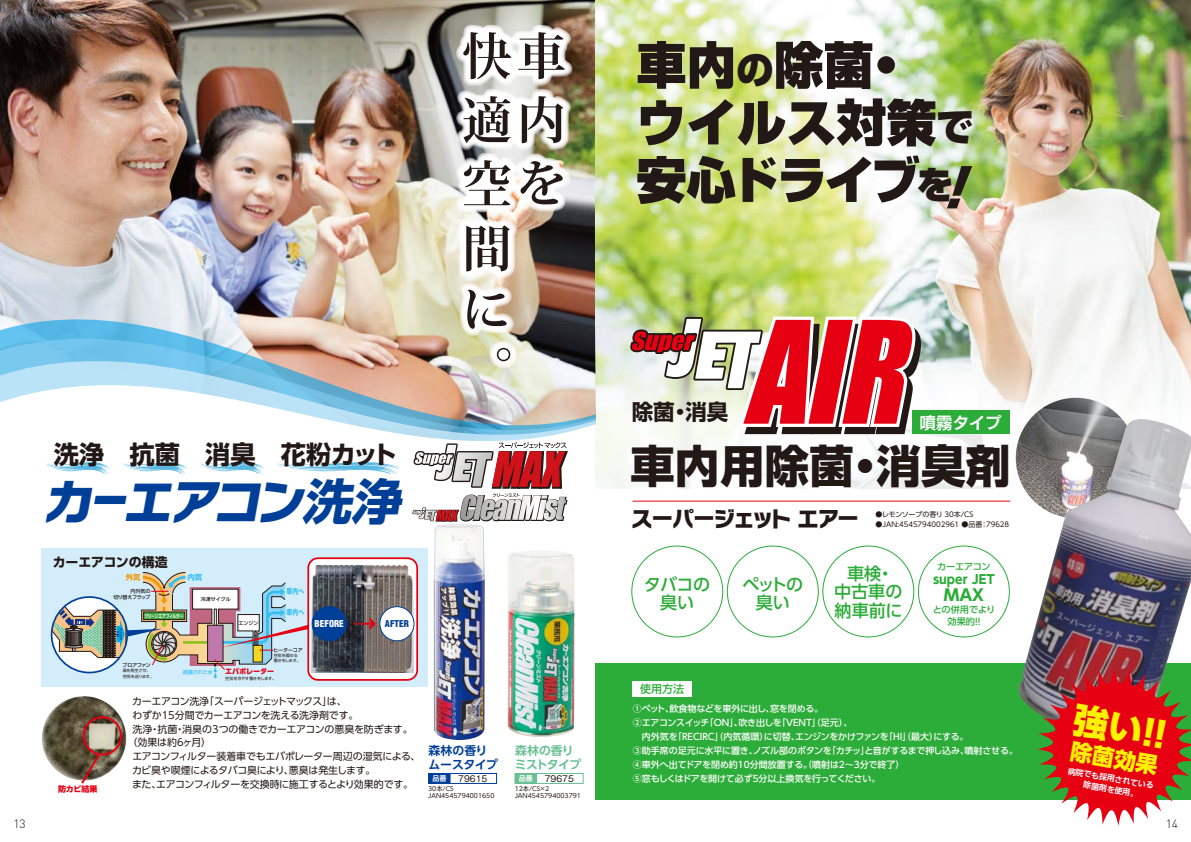
<style>
.page{position:relative;width:1191px;height:842px;background:#fff}
.page>*{position:absolute;margin:0;border:0;box-sizing:border-box;transform-origin:0 0}
.t1{font:700 50.1px/62.9px "Koz Min Pro";color:#221815}
.t2{font:900 50px/57.5px "Shin Go Pro";color:#221815}
.t3{font:italic 48.8px "Rodin NTLG Pro EB";color:#003f98}
.t4{font:800 44.8px "Shin Go Pro";color:#221815}
.t5{font:800 35.2px "UD Shin Go Pro";color:#fff100}
.t6{font:700 25.2px "UD Shin Go Pro";color:#221815}
.t7{font:800 22.2px "UD Shin Go Pro";color:#fff100}
.t8{font:21.9px "Rodin NTLG Pro EB";letter-spacing:-.08em;color:#221815}
.t9{font:700 21.5px "Shin Go Pro";color:#221815}
.t10{font:500 17.1px/18.5px "UD Shin Go Pro";color:#2cac38;text-align:center}
.t11{font:700 16.3px "Shin Go Pro De";color:#fff}
.t12{font:700 15.9px "UD Shin Go Pro";color:#2cac38}
.t13{font:700 12.9px "UD Shin Go Pro";letter-spacing:-.01em;color:#221815}
.t14{font:700 12.3px "UD Shin Go Pro";color:#2cac38}
.t15{font:300 12px "DINOT";color:#221815}
.t16{font:700 11.9px/13.7px "UD Shin Go Pro De";letter-spacing:-.01em;color:#003f98}
.t17{font:700 11.9px/13.7px "UD Shin Go Pro De";letter-spacing:-.05em;color:#6ac095}
.t18{font:500 11px "UD Shin Go Pro";color:#2cac38}
.t19{font:10px "UD Shin Go Pro";letter-spacing:-.03em;color:#221815}
.t20{font:10px "UD Shin Go Pro";letter-spacing:-.05em;color:#221815}
.t21{font:500 9.2px/11.8px "UD Shin Go Pro";letter-spacing:-.005em;color:#2cac38;text-align:center}
.t22{font:900 condensed 9.2px "Helvetica";color:#fff}
.t23{font:500 9.2px "UD Shin Go Pro";letter-spacing:-.03em;color:#2cac38}
.t24{font:900 condensed 9.2px "Helvetica";color:#003f98}
.t25{font:500 9px/14px "UD Shin Go Pro";letter-spacing:-.02em;color:#fff}
.t26{font:8.5px "Gothic MB101 Pro";color:#221815}
.t27{font:700 8px/11px "UD Shin Go Pro De";color:#fff;text-align:center}
.t28{font:800 8px "UD Shin Go Pro";letter-spacing:-.01em;color:#e60012}
.t29{font:700 7.4px "UD Shin Go Pro";color:#37bef0;scale:.79 1}
.t30{font:700 7.4px "UD Shin Go Pro";color:#f39700}
.t31{font:700 7.4px "UD Shin Go Pro";color:#37bef0}
.t32{font:800 7.1px "UD Shin Go Pro";letter-spacing:-.02em;color:#e60012}
.t33{font:7px "UD Shin Go Pro";color:#221815}
.t34{font:700 7px "UD Shin Go Pro De";color:#fff}
.t35{font:6.2px/7px "UD Shin Go Pro";color:#221815}
.t36{font:500 5px "UD Shin Go Pro";letter-spacing:-.025em;color:#221815}
.t37{font:500 5px/6px "UD Shin Go Pro";letter-spacing:-.06em;color:#221815;text-align:right}
.t38{font:700 5px "UD Shin Go Pro De";letter-spacing:-.04em;color:#fff;scale:.75 1}
.t39{font:500 5px "UD Shin Go Pro";letter-spacing:-.02em;color:#37bef0}
.t40{font:4.1px/5.4px "UD Shin Go Pro";letter-spacing:-.025em;color:#221815}
.s1{font-family:"UD Shin Go Pro";font-weight:700}
.s2{font-size:37.1px}
.s3{font-style:italic;font-size:53.8px}
</style>
<div class="page">
<div style="left:428px;top:773px;width:69px;height:11px;background:#fff;border:1px solid #003f98"></div>
<div style="left:428px;top:773px;width:22px;height:11px;background:#003f98"></div>
<div style="left:515px;top:773px;width:68px;height:11px;background:#fff;border:1px solid #6ac095"></div>
<div style="left:515px;top:773px;width:22px;height:11px;background:#6ac095"></div>
<img style="left:0;top:0;width:595px;height:316px">
<svg style="left:0;top:316px;width:595px;height:405px"></svg>
<div style="left:42px;top:548px;width:386px;height:139px;background:#d3edfb"></div>
<img style="left:434px;top:528px;width:51px;height:212px">
<svg style="left:46px;top:462px;width:64px;height:12px"></svg>
<svg style="left:123px;top:462px;width:64px;height:12px"></svg>
<svg style="left:200px;top:462px;width:64px;height:12px"></svg>
<svg style="left:277px;top:462px;width:124px;height:12px"></svg>
<div style="left:308px;top:558px;width:109px;height:122px;background:#fff;border-radius:10px"></div>
<div style="left:307px;top:557px;width:111px;height:124px;border:2px solid #e60012;border-radius:10px"></div>
<img style="left:311px;top:565px;width:53px;height:108px">
<img style="left:364px;top:565px;width:49px;height:108px">
<div style="left:312px;top:607px;width:34px;height:34px;background:#003f98;border-radius:50%"></div>
<div style="left:312px;top:606px;width:35px;height:35px;border:1px solid #003f98;border-radius:50%"></div>
<div style="left:380px;top:607px;width:34px;height:34px;background:#fff;border-radius:50%"></div>
<div style="left:379px;top:606px;width:35px;height:35px;border:1px solid #003f98;border-radius:50%"></div>
<svg style="left:353px;top:618px;width:22px;height:11px"></svg>
<svg style="left:52px;top:572px;width:256px;height:106px"></svg>
<img style="left:507px;top:550px;width:67px;height:187px">
<img style="left:411px;top:23px;width:165px;height:505px">
<div style="left:595px;top:663px;width:596px;height:136px;background:#2cac38"></div>
<img style="left:595px;top:0;width:596px;height:489px">
<div style="left:632px;top:681px;width:59px;height:16px;background:#fff"></div>
<img style="left:627px;top:275px;width:299px;height:163px">
<hr style="left:632px;top:501px;width:378px;height:1px;background:#e60012">
<img style="left:1015px;top:398px;width:121px;height:120px;border-radius:60px">
<img style="left:1018px;top:419px;width:173px;height:294px">
<svg style="left:1037px;top:668px;width:154px;height:158px"></svg>
<div style="left:912px;top:411px;width:97px;height:23px;background:#2cac38"></div>
<img style="left:42px;top:696px;width:84px;height:84px;border-radius:42px">
<div style="left:83px;top:716px;width:39px;height:39px;border:2px solid #e60012;border-radius:50%"></div>
<svg style="left:79px;top:751px;width:23px;height:33px"></svg>
<h1 class="t1" style="left:462px;top:23px;width:104px">快車適内空を間に。</h1>
<h3 class="t6" style="left:54px;top:434px;width:345px">洗浄　抗菌　消臭　花粉カット</h3>
<h3 class="t3" style="left:42px;top:468px;width:373px">カーエアコン<span class="s1">洗浄</span></h3>
<h3 class="t13" style="left:53px;top:552px;width:116px">カーエアコンの構造</h3>
<p class="t28" style="left:58px;top:783px;width:41px">防カビ結果</p>
<p class="t30" style="left:126px;top:571px;width:16px">外気</p>
<p class="t31" style="left:187px;top:571px;width:16px">内気</p>
<p class="t37" style="left:113px;top:588px;width:39px">内外気の<br>切り替えフラップ</p>
<p class="t38" style="left:144px;top:612px;width:54px">クリーンエアフィルター</p>
<p class="t36" style="left:201px;top:595px;width:32px">冷凍サイクル</p>
<p class="t36" style="left:239px;top:619px;width:22px">エンジン</p>
<p class="t29" style="left:287px;top:585px;width:24px">車内へ</p>
<p class="t29" style="left:287px;top:606px;width:24px">車内へ</p>
<p class="t36" style="left:123px;top:661px;width:30px">ブロアファン</p>
<p class="t40" style="left:123px;top:668px;width:33px">風を発生させ、空気を送ります。</p>
<p class="t39" style="left:183px;top:668px;width:31px">結露された水</p>
<p class="t36" style="left:273px;top:646px;width:31px">ヒーターコア</p>
<p class="t40" style="left:274px;top:652px;width:29px">空気を暖める働きをします。</p>
<p class="t32" style="left:225px;top:666px;width:51px">エバポレーター</p>
<p class="t40" style="left:225px;top:675px;width:53px">空気を冷やす働きをします。</p>
<p class="t22" style="left:315px;top:618px;width:31px">BEFORE</p>
<p class="t24" style="left:385px;top:618px;width:26px">AFTER</p>
<p class="t20" style="left:132px;top:693px;width:216px">カーエアコン洗浄「スーパージェットマックス」は、</p>
<p class="t19" style="left:132px;top:707px;width:227px">わずか15分間でカーエアコンを洗える洗浄剤です。</p>
<p class="t19" style="left:132px;top:721px;width:282px">洗浄・抗菌・消臭の3つの働きでカーエアコンの悪臭を防ぎます。</p>
<p class="t19" style="left:128px;top:734px;width:85px">（効果は約6ヶ月）</p>
<p class="t19" style="left:132px;top:748px;width:290px">エアコンフィルター装着車でもエバポレーター周辺の湿気による、</p>
<p class="t19" style="left:132px;top:762px;width:245px">カビ臭や喫煙によるタバコ臭により、悪臭は発生します。</p>
<p class="t19" style="left:132px;top:776px;width:282px">また、エアコンフィルターを交換時に施工するとより効果的です。</p>
<h3 class="t16" style="left:428px;top:743px;width:71px">森林の香りムースタイプ</h3>
<p class="t34" style="left:432px;top:773px;width:15px">品番</p>
<p class="t26" style="left:458px;top:772px;width:31px">79615</p>
<p class="t35" style="left:428px;top:785px;width:68px">30本/CS<br>JAN4545794001650</p>
<h3 class="t17" style="left:515px;top:743px;width:68px">森林の香りミストタイプ</h3>
<p class="t34" style="left:519px;top:773px;width:15px">品番</p>
<p class="t26" style="left:545px;top:772px;width:31px">79675</p>
<p class="t35" style="left:515px;top:785px;width:68px">12本/CS×2<br>JAN4545794003791</p>
<h2 class="t2" style="left:636px;top:31px;width:355px">車内<span class="s2">の</span>除菌・<br>ウイルス対策<span class="s2">で</span>安心ドライブ<span class="s2">を</span><span class="s3">!</span></h2>
<h3 class="t9" style="left:632px;top:395px;width:98px">除菌・消臭</h3>
<h3 class="t11" style="left:920px;top:409px;width:83px">噴霧タイプ</h3>
<h3 class="t4" style="left:630px;top:431px;width:382px">車内用除菌・消臭剤</h3>
<h3 class="t8" style="left:631px;top:504px;width:230px">スーパージェット エアー</h3>
<p class="t33" style="left:875px;top:509px;width:99px">●レモンソープの香り 30本/CS</p>
<p class="t33" style="left:875px;top:519px;width:135px">●JAN:4545794002961 ●品番：79628</p>
<h3 class="t10" style="left:643px;top:574px;width:68px">タバコの臭い</h3>
<h3 class="t10" style="left:742px;top:574px;width:62px">ペットの臭い</h3>
<h3 class="t10" style="left:834px;top:564px;width:70px">車検・<br>中古車の納車前に</h3>
<p class="t23" style="left:937px;top:559px;width:55px">カーエアコン</p>
<h3 class="t14" style="left:933px;top:569px;width:63px">super JET</h3>
<h3 class="t12" style="left:943px;top:582px;width:42px">MAX</h3>
<p class="t21" style="left:933px;top:603px;width:64px">との併用でより効果的！！</p>
<p class="t18" style="left:640px;top:680px;width:45px">使用方法</p>
<p class="t25" style="left:633px;top:701px;width:386px">①ペット、飲食物などを車外に出し、窓を閉める。<br>②エアコンスイッチ「ON」、吹き出しを「VENT」（足元）、<br>　内外気を「RECIRC」（内気循環）に切替、エンジンをかけファンを「HI」（最大）にする。<br>③助手席の足元に水平に置き、ノズル部のボタンを「カチッ」と音がするまで押し込み、噴射させる。④車外へ出てドアを閉め約10分間放置する。（噴射は2～3分で終了）<br>⑤窓もしくはドアを開けて必ず5分以上換気を行ってください。</p>
<h3 class="t5" style="left:1078px;top:691px;width:95px;rotate:10deg">強い!!</h3>
<h3 class="t7" style="left:1073px;top:733px;width:90px;rotate:10deg">除菌効果</h3>
<p class="t27" style="left:1068px;top:765px;width:89px;rotate:10deg">病院でも採用されている除菌剤を使用。</p>
<h3 class="t15" style="left:13px;top:816px;width:14px">13</h3>
<h3 class="t15" style="left:1165px;top:816px;width:14px">14</h3>
</div>
